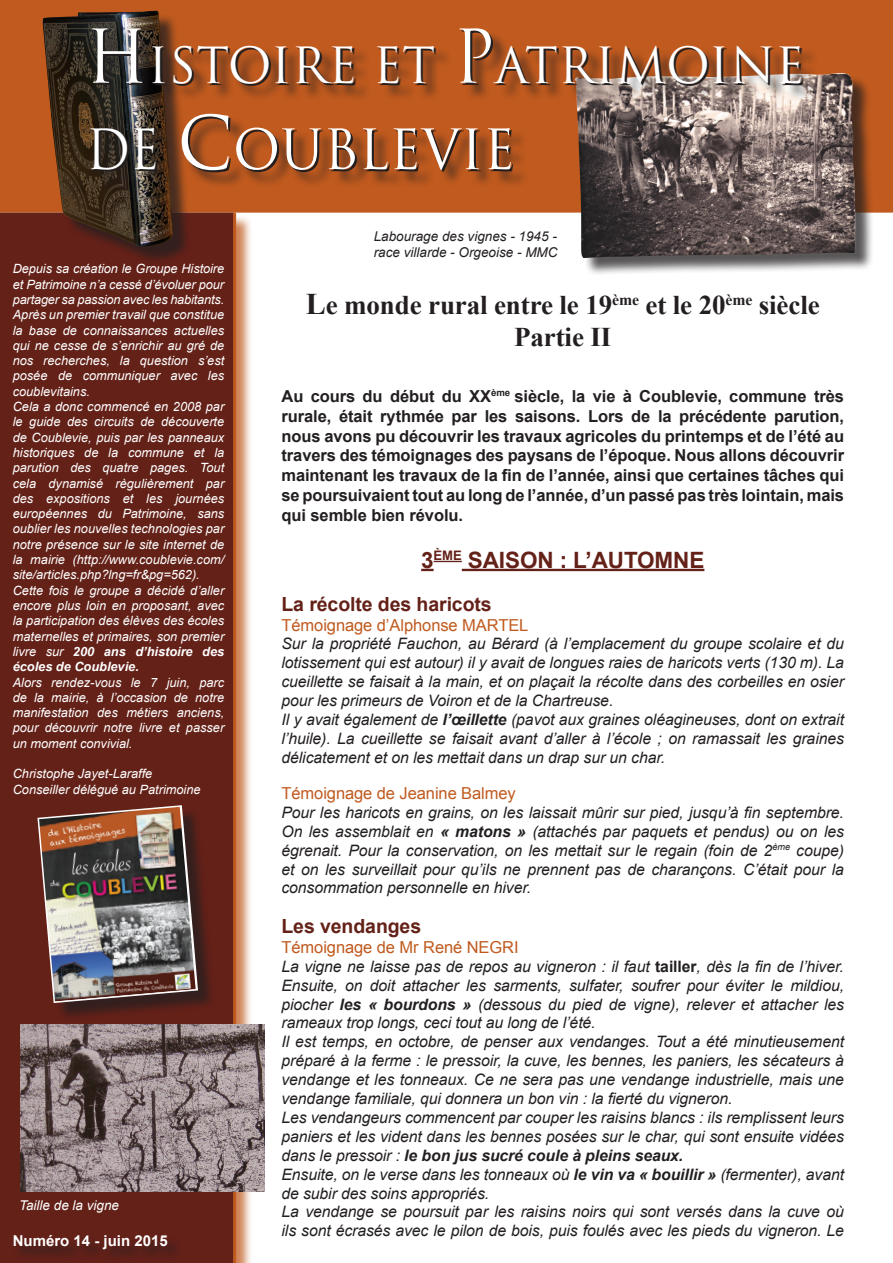
<style>
.page{position:relative;width:893px;height:1263px;background:#fff}
.page>*{position:absolute;margin:0;border:0;box-sizing:border-box;transform-origin:0 0}
.t1{font:54px "Trajan Pro";color:#fff;scale:.89 1}
.t2{font:48.6px "Trajan Pro";color:#fff}
.t3{font:700 27px/32.4px "Times New Roman";letter-spacing:-.005em;color:#231f20;text-align:center}
.t4{font:700 22.5px "Arial";letter-spacing:-.005em;color:#642118}
.t5{font:700 19.5px "Arial";letter-spacing:-.005em;color:#642118}
.t6{font:700 16.5px/19.8px "Arial";letter-spacing:-.005em;color:#231f20;text-align:justify}
.t7{font:16.5px "Arial";letter-spacing:-.005em;color:#c05a1e}
.t8{font:italic 15.75px/18.9px "Arial";letter-spacing:-.005em;color:#231f20}
.t9{font:700 15px "Arial";color:#fff}
.t10{font:italic 13.5px/16.2px "Arial";color:#231f20}
.t11{font:italic 13.5px "Arial";color:#fff}
.t12{font:italic 12.75px/15.3px "Arial";color:#fff}
.s1{font-size:72px}
.s2{font-weight:700}
.s3{font-size:30px}
.s4{font-weight:700;font-style:normal}
</style>
<div class="page">
<div style="left:0;top:0;width:893px;height:213px;background:#c05a1e"></div>
<div style="left:2px;top:215px;width:250px;height:1048px;background:#c05a1e;opacity:.75"></div>
<div style="left:0;top:213px;width:233px;height:1050px;background:#642118"></div>
<div style="left:45px;top:13px;width:146px;height:252px;background:#231f20;opacity:.75"></div>
<img style="left:42px;top:11px;width:131px;height:236px">
<div style="left:13px;top:1235px;width:170px;height:28px;background:#231f20;opacity:.75"></div>
<svg style="left:421px;top:569px;width:13px;height:2px"></svg>
<svg style="left:434px;top:561px;width:28px;height:1px"></svg>
<hr style="left:462px;top:569px;width:242px;height:2px;background:#642118">
<hr style="left:233px;top:213px;width:3px;height:1050px;background:#c05a1e">
<div style="left:578px;top:76px;width:296px;height:201px;background:#231f20;opacity:.75"></div>
<img style="left:575px;top:73px;width:276px;height:185px">
<div style="left:94px;top:31px;width:725px;height:157px;background:#231f20;opacity:.75"></div>
<img style="left:21px;top:1025px;width:244px;height:166px">
<div style="left:40px;top:808px;width:176px;height:213px;background:#231f20;opacity:.75"></div>
<img style="left:37px;top:804px;width:162px;height:200px">
<h2 class="t2" style="left:86px;top:34px;width:720px"><span class="s1">H</span>ISTOIRE ET <span class="s1">P</span>ATRIMOINE</h2>
<h1 class="t1" style="left:86px;top:115px;width:483px">DE <span class="s1">C</span>OUBLEVIE</h1>
<p class="t12" style="left:13px;top:261px;width:213px">Depuis sa création le Groupe Histoire et Patrimoine n’a cessé d’évoluer pour partager sa passion avec les habitants.<br>Après un premier travail que constitue la base de connaissances actuelles qui ne cesse de s’enrichir au gré de nos recherches, la question s’est posée de communiquer avec les coublevitains.<br>Cela a donc commencé en 2008 par le guide des circuits de découverte de Coublevie, puis par les panneaux historiques de la commune et la parution des quatre pages. Tout cela dynamisé règulièrement par des expositions et les journées européennes du Patrimoine, sans oublier les nouvelles technologies par notre présence sur le site internet de la mairie (http://www.coublevie.com/ site/articles.php?lng=fr&amp;pg=562).<br>Cette fois le groupe a décidé d’aller encore plus loin en proposant, avec la participation des élèves des écoles maternelles et primaires, son premier livre sur <span class="s2">200 ans d’histoire des écoles de Coublevie.</span></p>
<p class="t12" style="left:13px;top:674px;width:213px;text-align:justify">Alors rendez-vous le 7 juin, parc de la mairie, à l’occasion de notre manifestation des métiers anciens, pour découvrir notre livre et passer un moment convivial.</p>
<p class="t12" style="left:13px;top:766px;width:189px">Christophe Jayet-Laraffe<br>Conseiller délégué au Patrimoine</p>
<p class="t11" style="left:19px;top:1196px;width:101px">Taille de la vigne</p>
<p class="t9" style="left:13px;top:1231px;width:157px">Numéro 14 - juin 2015</p>
<p class="t10" style="left:374px;top:228px;width:185px">Labourage des vignes - 1945 - race villarde - Orgeoise - MMC</p>
<h3 class="t3" style="left:306px;top:288px;width:515px"><span class="s3">L</span>e monde rural entre le 19<sup>ème</sup> et le 20<sup>ème</sup> siècle<br>Partie II</h3>
<p class="t6" style="left:281px;top:387px;width:564px">Au cours du début du XX<sup>ème</sup> siècle, la vie à Coublevie, commune très rurale, était rythmée par les saisons. Lors de la précédente parution, nous avons pu découvrir les travaux agricoles du printemps et de l’été au travers des témoignages des paysans de l’époque. Nous allons découvrir maintenant les travaux de la fin de l’année, ainsi que certaines tâches qui se poursuivaient tout au long de l’année, d’un passé pas très lointain, mais qui semble bien révolu.</p>
<h3 class="t4" style="left:421px;top:545px;width:285px">3<sup>ème</sup> saison : l’automne</h3>
<p class="t5" style="left:281px;top:591px;width:212px">La récolte des haricots</p>
<p class="t7" style="left:281px;top:614px;width:248px">Témoignage d’Alphonse MARTEL</p>
<p class="t8" style="left:281px;top:635px;width:564px">Sur la propriété Fauchon, au Bérard (à l’emplacement du groupe scolaire et du lotissement qui est autour) il y avait de longues raies de haricots verts (130 m). La cueillette se faisait à la main, et on plaçait la récolte dans des corbeilles en osier pour les primeurs de Voiron et de la Chartreuse.<br>Il y avait également de <span class="s2">l’œillette</span> (pavot aux graines oléagineuses, dont on extrait l’huile). La cueillette se faisait avant d’aller à l’école ; on ramassait les graines délicatement et on les mettait dans un drap sur un char.</p>
<p class="t7" style="left:281px;top:782px;width:236px">Témoignage de Jeanine Balmey</p>
<p class="t8" style="left:281px;top:803px;width:564px;text-align:justify">Pour les haricots en grains, on les laissait mûrir sur pied, jusqu’à fin septembre.<br>On les assemblait en <span class="s2">« matons »</span> (attachés par paquets et pendus) ou on les égrenait. Pour la conservation, on les mettait sur le regain (foin de 2<sup>ème</sup> coupe) et on les surveillait pour qu’ils ne prennent pas de charançons. C’était pour la consommation personnelle en hiver.</p>
<p class="t5" style="left:281px;top:913px;width:141px">Les vendanges</p>
<p class="t7" style="left:281px;top:936px;width:239px">Témoignage de Mr René NEGRI</p>
<p class="t8" style="left:281px;top:957px;width:564px">La vigne ne laisse pas de repos au vigneron : il faut <span class="s4">tailler</span>, dès la fin de l’hiver.<br>Ensuite, on doit attacher les sarments, sulfater, soufrer pour éviter le mildiou, piocher <span class="s2">les « bourdons »</span> (dessous du pied de vigne), relever et attacher les rameaux trop longs, ceci tout au long de l’été.<br>Il est temps, en octobre, de penser aux vendanges. Tout a été minutieusement préparé à la ferme : le pressoir, la cuve, les bennes, les paniers, les sécateurs à vendange et les tonneaux. Ce ne sera pas une vendange industrielle, mais une vendange familiale, qui donnera un bon vin : la fierté du vigneron.<br>Les vendangeurs commencent par couper les raisins blancs : ils remplissent leurs paniers et les vident dans les bennes posées sur le char, qui sont ensuite vidées dans le pressoir : <span class="s2">le bon jus sucré coule à pleins seaux.<br></span>Ensuite, on le verse dans les tonneaux où <span class="s2">le vin va « bouillir »</span> (fermenter), avant de subir des soins appropriés.<br>La vendange se poursuit par les raisins noirs qui sont versés dans la cuve où ils sont écrasés avec le pilon de bois, puis foulés avec les pieds du vigneron. Le</p>
</div>
